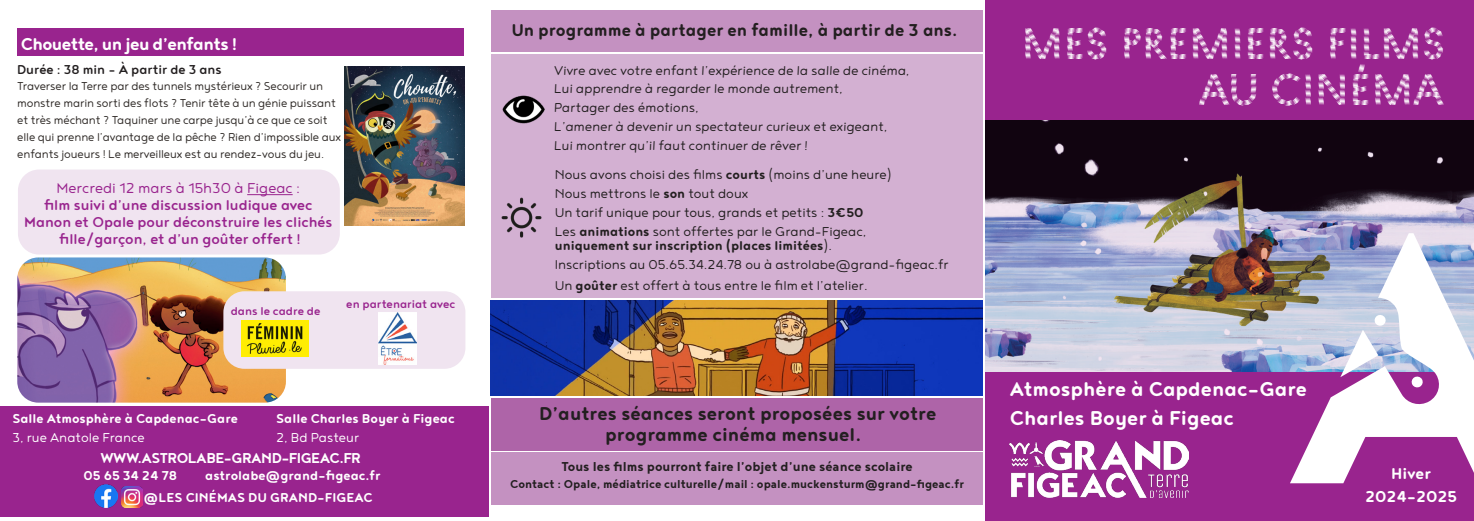
<style>
.page{position:relative;width:1474px;height:521px;background:#fff}
.page>*{position:absolute;margin:0;border:0;box-sizing:border-box;transform-origin:0 0}
.t1{font:40.25px "Pattern No 5 Coarse";color:#fff}
.t2{font:700 24.5px "Noyh R";color:#fff}
.t3{font:700 22.75px/21px "Noyh R";color:#231f20;text-align:center}
.t4{font:700 21px "Noyh R";color:#231f20}
.t5{font:700 21px "Noyh R";letter-spacing:-.03em;color:#fff}
.t6{font:700 19.25px "Noyh R";color:#fff}
.t7{font:500 17.5px "Noyh R";color:#99248e}
.t8{font:700 17.5px "Noyh";letter-spacing:-.03em;color:#fff}
.t9{font:300 17.5px "Noyh R";color:#99248e}
.t10{font:300 15.75px "Noyh R";color:#231f20}
.t11{font:700 15.75px "Noyh R";color:#fff}
.t12{font:700 15.75px/14px "Noyh R";color:#231f20}
.t13{font:700 15.75px "Noyh";color:#231f20}
.t14{font:300 15.75px "Noyh R";color:#fff}
.t15{font:500 15.75px "Noyh R";color:#231f20}
.t16{font:300 14px/16.8px "Noyh R";letter-spacing:-.01em;color:#2e2926}
.t17{font:700 14px "Noyh";color:#231f20}
.t18{font:500 14px "Noyh R";color:#99248e}
.s1{font-weight:700}
.s2{font-weight:300}
</style>
<div class="page">
<div style="left:985px;top:0;width:488px;height:521px;background:#99248e"></div>
<img style="left:985px;top:120px;width:488px;height:251px">
<svg style="left:1289px;top:233px;width:184px;height:250px"></svg>
<svg style="left:1410px;top:376px;width:13px;height:12px"></svg>
<svg style="left:1340px;top:314px;width:46px;height:63px;background:#cfd2e6"></svg>
<img style="left:1009px;top:440px;width:179px;height:57px">
<div style="left:491px;top:10px;width:491px;height:42px;background:#c491c1"></div>
<div style="left:491px;top:54px;width:491px;height:244px;background:#d3b0d2"></div>
<img style="left:502px;top:95px;width:43px;height:29px">
<img style="left:501px;top:197px;width:41px;height:41px">
<div style="left:491px;top:452px;width:491px;height:53px;background:#c491c1"></div>
<div style="left:491px;top:398px;width:491px;height:53px;background:#ae64a8"></div>
<img style="left:490px;top:300px;width:492px;height:95px">
<div style="left:0;top:406px;width:489px;height:111px;background:#99248e"></div>
<svg style="left:101px;top:484px;width:10px;height:24px"></svg>
<img style="left:95px;top:485px;width:22px;height:22px">
<svg style="left:142px;top:489px;width:1px;height:17px"></svg>
<img style="left:121px;top:486px;width:21px;height:21px">
<div style="left:17px;top:29px;width:447px;height:27px;background:#99248e"></div>
<img style="left:344px;top:66px;width:120px;height:160px">
<div style="left:18px;top:169px;width:322px;height:85px;background:#f0e4f0;border-radius:21px"></div>
<hr style="left:247px;top:194px;width:46px;height:1px;background:#99248e">
<img style="left:17px;top:257px;width:269px;height:146px">
<div style="left:223px;top:291px;width:242px;height:78px;background:#f0e4f0;border-radius:21px"></div>
<img style="left:242px;top:320px;width:66px;height:37px">
<img style="left:378px;top:313px;width:38px;height:51px">
<p class="t5" style="left:21px;top:32px;width:218px">Chouette, un jeu d’enfants !</p>
<p class="t15" style="left:17px;top:60px;width:206px">Durée : 38 min – À partir de 3 ans</p>
<p class="t16" style="left:17px;top:78px;width:325px">Traverser la Terre par des tunnels mystérieux ? Secourir un monstre marin sorti des flots ? Tenir tête à un génie puissant et très méchant ? Taquiner une carpe jusqu’à ce que ce soit elle qui prenne l’avantage de la pêche ? Rien d’impossible aux enfants joueurs ! Le merveilleux est au rendez-vous du jeu.</p>
<p class="t9" style="left:56px;top:178px;width:245px">Mercredi 12 mars à 15h30 à Figeac :</p>
<p class="t7" style="left:44px;top:195px;width:270px">film suivi d’une discussion ludique avec</p>
<p class="t7" style="left:24px;top:212px;width:310px">Manon et Opale pour déconstruire les clichés</p>
<p class="t7" style="left:59px;top:229px;width:243px">fille/garçon, et d’un goûter offert !</p>
<p class="t18" style="left:231px;top:303px;width:91px">dans le cadre de</p>
<p class="t18" style="left:346px;top:296px;width:110px">en partenariat avec</p>
<p class="t11" style="left:12px;top:410px;width:227px">Salle Atmosphère à Capdenac-Gare</p>
<p class="t14" style="left:12px;top:429px;width:134px">3, rue Anatole France</p>
<p class="t8" style="left:100px;top:447px;width:262px">WWW.ASTROLABE-GRAND-FIGEAC.FR</p>
<p class="t11" style="left:143px;top:488px;width:231px">@LES CINÉMAS DU GRAND-FIGEAC</p>
<p class="t11" style="left:276px;top:410px;width:180px">Salle Charles Boyer à Figeac</p>
<p class="t14" style="left:276px;top:429px;width:84px">2, Bd Pasteur</p>
<p class="t11" style="left:83px;top:467px;width:95px">05 65 34 24 78</p>
<p class="t11" style="left:205px;top:467px;width:177px">astrolabe@grand-figeac.fr</p>
<p class="t4" style="left:511px;top:18px;width:447px">Un programme à partager en famille, à partir de 3 ans.</p>
<p class="t10" style="left:554px;top:61px;width:358px">Vivre avec votre enfant l’expérience de la salle de cinéma,</p>
<p class="t10" style="left:554px;top:80px;width:291px">Lui apprendre à regarder le monde autrement,</p>
<p class="t10" style="left:554px;top:99px;width:147px">Partager des émotions,</p>
<p class="t10" style="left:554px;top:118px;width:336px">L’amener à devenir un spectateur curieux et exigeant,</p>
<p class="t10" style="left:554px;top:137px;width:256px">Lui montrer qu’il faut continuer de rêver !</p>
<p class="t10" style="left:555px;top:166px;width:338px">Nous avons choisi des films <span class="s1">courts</span> (moins d’une heure)</p>
<p class="t10" style="left:555px;top:185px;width:195px">Nous mettrons le <span class="s1">son</span> tout doux</p>
<p class="t10" style="left:555px;top:204px;width:310px">Un tarif unique pour tous, grands et petits : <span class="s1">3€50</span></p>
<p class="t12" style="left:555px;top:224px;width:313px"><span class="s2">Les</span> animations <span class="s2">sont offertes par le Grand-Figeac, </span>uniquement sur inscription (places limitées<span class="s2">).</span></p>
<p class="t10" style="left:555px;top:256px;width:395px">Inscriptions au 05.65.34.24.78 ou à astrolabe@grand-figeac.fr</p>
<p class="t10" style="left:555px;top:277px;width:314px">Un <span class="s1">goûter</span> est offert à tous entre le film et l’atelier.</p>
<p class="t3" style="left:539px;top:402px;width:399px">D’autres séances seront proposées sur votre programme cinéma mensuel.</p>
<p class="t13" style="left:561px;top:458px;width:352px">Tous les films pourront faire l’objet d’une séance scolaire</p>
<p class="t17" style="left:510px;top:476px;width:455px">Contact : Opale, médiatrice culturelle/mail : opale.muckensturm@grand-figeac.fr</p>
<p class="t1" style="left:1021px;top:15px;width:425px">MES PREMIERS FILMS</p>
<p class="t1" style="left:1198px;top:61px;width:247px">AU CINÉMA</p>
<p class="t2" style="left:1009px;top:374px;width:299px">Atmosphère à Capdenac-Gare</p>
<p class="t2" style="left:1009px;top:404px;width:225px">Charles Boyer à Figeac</p>
<p class="t6" style="left:1391px;top:462px;width:41px">Hiver</p>
<p class="t6" style="left:1365px;top:485px;width:93px">2024-2025</p>
</div>
